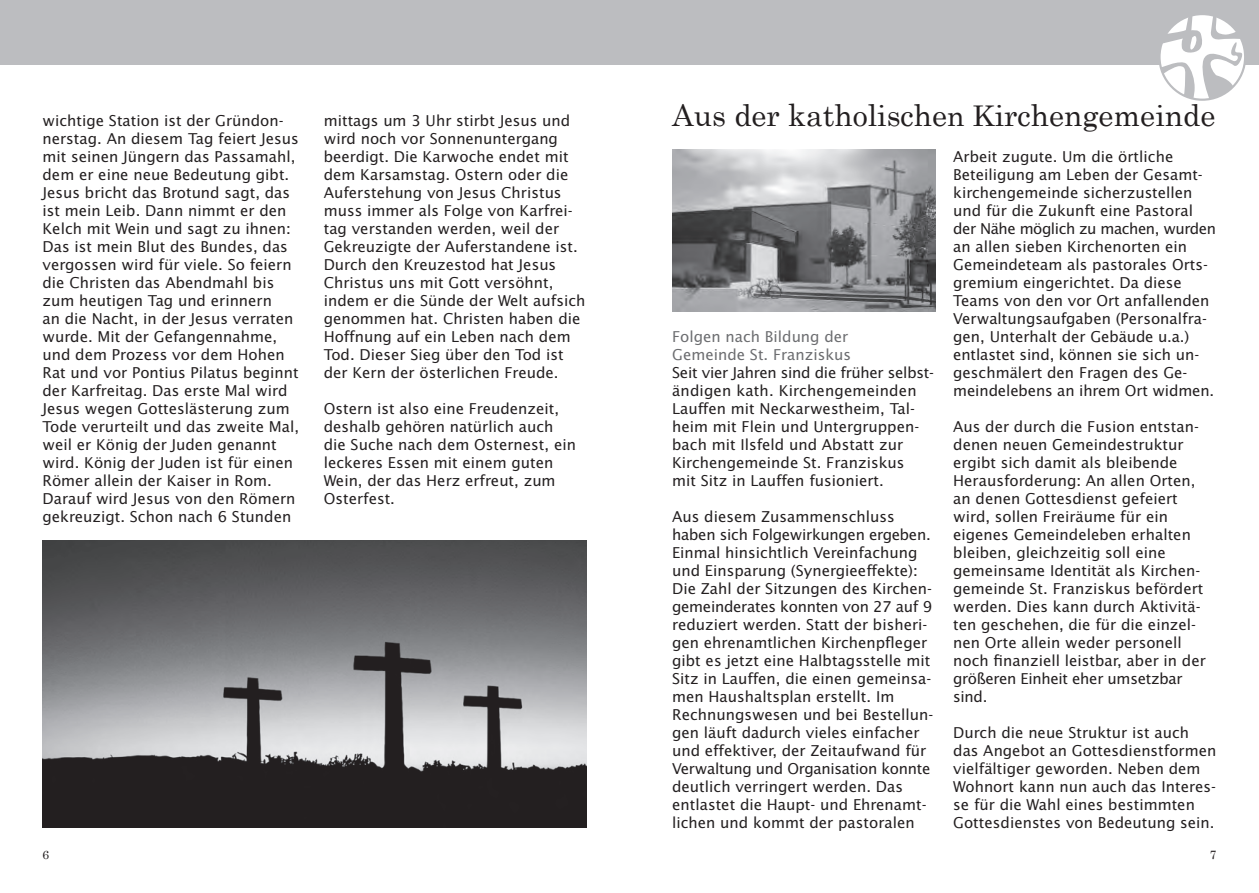
<style>
.page{position:relative;width:1259px;height:893px;background:#fff}
.page>*{position:absolute;margin:0;border:0;box-sizing:border-box;transform-origin:0 0}
.t1{font:30px "Century";color:#231f20}
.t2{font:15px/18px "Lucida Sans Std";color:#231f20}
.t3{font:15px/18px "Lucida Sans Std";color:#6c6d70}
.t4{font:12px "Century";color:#231f20}
.s1{font-size:28.5px}
</style>
<div class="page">
<div style="left:0;top:0;width:1259px;height:65px;background:#bcbdc0"></div>
<svg style="left:1161px;top:16px;width:84px;height:84px"></svg>
<div style="left:1158px;top:13px;width:88px;height:88px;border:2px solid #bcbdc0;border-radius:50%"></div>
<img style="left:43px;top:540px;width:544px;height:288px">
<img style="left:672px;top:150px;width:263px;height:161px">
<p class="t2" style="left:43px;top:112px;width:258px">wichtige Station ist der Gründon&shy;nerstag. An diesem Tag feiert Jesus mit seinen Jüngern das Passamahl, dem er eine neue Bedeutung gibt.<br>Jesus bricht das Brotund sagt, das ist mein Leib. Dann nimmt er den<br>Kelch mit Wein und sagt zu ihnen:<br>Das ist mein Blut des Bundes, das vergossen wird für viele. So feiern die Christen das Abendmahl bis zum heutigen Tag und erinnern<br>an die Nacht, in der Jesus verraten wurde. Mit der Gefangennahme, und dem Prozess vor dem Hohen<br>Rat und vor Pontius Pilatus beginnt der Karfreitag. Das erste Mal wird<br>Jesus wegen Gotteslästerung zum<br>Tode verurteilt und das zweite Mal, weil er König der Juden genannt wird. König der Juden ist für einen<br>Römer allein der Kaiser in Rom.<br>Darauf wird Jesus von den Römern gekreuzigt. Schon nach 6 Stunden</p>
<h1 class="t1" style="left:672px;top:90px;width:545px">Aus der katholische<span class="s1">n K</span>irchengemeinde</h1>
<p class="t2" style="left:324px;top:112px;width:263px">mittags um 3 Uhr stirbt Jesus und wird noch vor Sonnenuntergang beerdigt. Die Karwoche endet mit dem Karsamstag. Ostern oder die<br>Auferstehung von Jesus Christus muss immer als Folge von Karfrei&shy;tag verstanden werden, weil der<br>Gekreuzigte der Auferstandene ist.<br>Durch den Kreuzestod hat Jesus<br>Christus uns mit Gott versöhnt, indem er die Sünde der Welt aufsich genommen hat. Christen haben die<br>Hoffnung auf ein Leben nach dem<br>Tod. Dieser Sieg über den Tod ist der Kern der österlichen Freude.</p>
<p class="t2" style="left:324px;top:400px;width:254px">Ostern ist also eine Freudenzeit, deshalb gehören natürlich auch die Suche nach dem Osternest, ein leckeres Essen mit einem guten<br>Wein, der das Herz erfreut, zum<br>Osterfest.</p>
<p class="t2" style="left:953px;top:148px;width:264px">Arbeit zugute. Um die örtliche Beteiligung am Leben der Gesamt&shy;kirchengemeinde sicherzustellen und für die Zukunft eine Pastoral der Nähe möglich zu machen, wurden an allen sieben Kirchenorten ein Gemeindeteam als pastorales Orts&shy;gremium eingerichtet. Da diese Teams von den vor Ort anfallenden Verwaltungsaufgaben (Personalfra&shy;gen, Unterhalt der Gebäude u.a.) entlastet sind, können sie sich un&shy;geschmälert den Fragen des Ge&shy;meindelebens an ihrem Ort widmen.</p>
<p class="t2" style="left:953px;top:418px;width:254px">Aus der durch die Fusion entstan&shy;denen neuen Gemeindestruktur ergibt sich damit als bleibende<br>Herausforderung: An allen Orten, an denen Gottesdienst gefeiert wird, sollen Freiräume für ein eigenes Gemeindeleben erhalten bleiben, gleichzeitig soll eine gemeinsame Identität als Kirchen&shy;gemeinde St. Franziskus befördert werden. Dies kann durch Aktivitä&shy;ten geschehen, die für die einzel&shy;nen Orte allein weder personell noch finanziell leistbar, aber in der größeren Einheit eher umsetzbar sind.</p>
<p class="t2" style="left:953px;top:724px;width:265px">Durch die neue Struktur ist auch das Angebot an Gottesdienstformen vielfältiger geworden. Neben dem Wohnort kann nun auch das Interes&shy;se für die Wahl eines bestimmten Gottesdienstes von Bedeutung sein.</p>
<p class="t3" style="left:672px;top:328px;width:180px">Folgen nach Bildung der<br>Gemeinde St. Franziskus</p>
<p class="t2" style="left:672px;top:364px;width:263px">Seit vier Jahren sind die früher selbst&shy;ändigen kath. Kirchengemeinden Lauffen mit Neckarwestheim, Tal&shy;heim mit Flein und Untergruppen&shy;bach mit Ilsfeld und Abstatt zur Kirchengemeinde St. Franziskus<br>mit Sitz in Lauffen fusioniert.</p>
<p class="t2" style="left:672px;top:508px;width:263px">Aus diesem Zusammenschluss haben sich Folgewirkungen ergeben.<br>Einmal hinsichtlich Vereinfachung und Einsparung (Synergieeffekte):<br>Die Zahl der Sitzungen des Kirchen&shy;gemeinderates konnten von 27 auf 9 reduziert werden. Statt der bisheri&shy;gen ehrenamtlichen Kirchenpfleger gibt es jetzt eine Halbtagsstelle mit Sitz in Lauffen, die einen gemeinsa&shy;men Haushaltsplan erstellt. Im Rechnungswesen und bei Bestellun&shy;gen läuft dadurch vieles einfacher und effektiver, der Zeitaufwand für Verwaltung und Organisation konnte deutlich verringert werden. Das entlastet die Haupt- und Ehrenamt&shy;lichen und kommt der pastoralen</p>
<p class="t4" style="left:43px;top:845px;width:8px">6</p>
<p class="t4" style="left:1209px;top:845px;width:8px">7</p>
</div>
